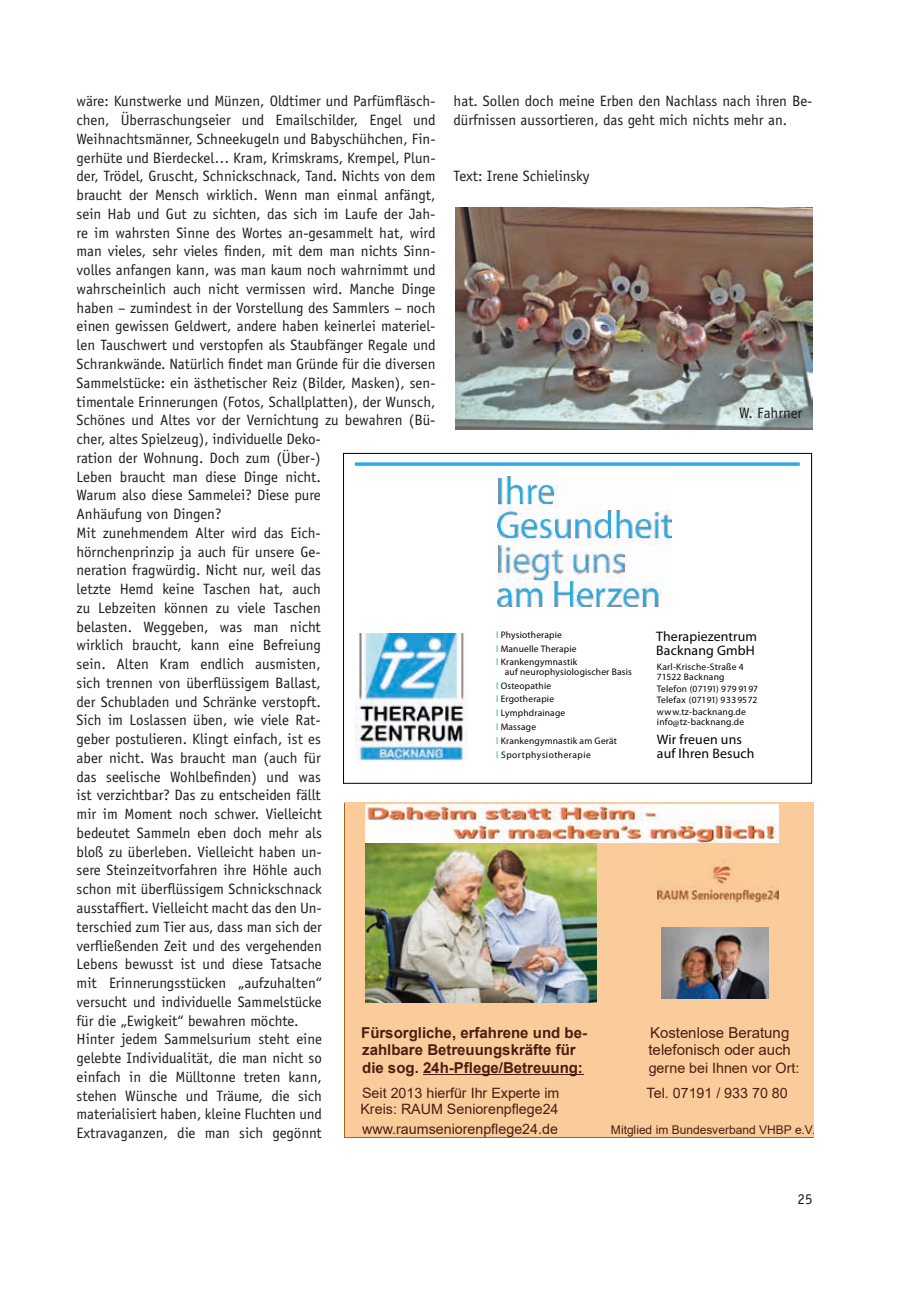
<style>
.page{position:relative;width:919px;height:1289px;background:#fff}
.page>*{position:absolute;margin:0;border:0;box-sizing:border-box;transform-origin:0 0}
.t1{font:15px/18.8px "Officina Sans Std";color:#1d1d1b}
.t2{font:700 15px "Arial";color:#4a1e10}
.t3{font:15px "Arial";color:#4a1e10}
.t4{font:14.25px/20.1px "Arial";color:#4a1e10}
.t5{font:13.8px/13.8px "Myriad Pro";letter-spacing:.01em;color:#020203}
.t6{font:12px "Arial";color:#4a1e10}
.t7{font:9.45px/13.8px "Myriad Pro";letter-spacing:.02em;color:#020203}
.s1{color:#2aabe3}
</style>
<div class="page">
<hr style="left:344px;top:802px;width:469px;height:2px;background:#fbcc9b">
<div style="left:344px;top:1003px;width:469px;height:134px;background:#fbcc9b"></div>
<div style="left:344px;top:804px;width:21px;height:39px;background:#fbcc9b"></div>
<div style="left:778px;top:804px;width:35px;height:39px;background:#fbcc9b"></div>
<div style="left:344px;top:843px;width:21px;height:160px;background:#fbcc9b"></div>
<div style="left:596px;top:843px;width:217px;height:84px;background:#fbcc9b"></div>
<hr style="left:596px;top:999px;width:217px;height:4px;background:#fbcc9b">
<div style="left:596px;top:927px;width:65px;height:72px;background:#fbcc9b"></div>
<div style="left:769px;top:927px;width:44px;height:72px;background:#fbcc9b"></div>
<hr style="left:423px;top:1073px;width:160px;height:1px;background:#4a1e10">
<hr style="left:344px;top:802px;width:1px;height:335px;background:#9a6814">
<hr style="left:344px;top:1137px;width:469px;height:1px;background:#9a6814">
<img style="left:657px;top:866px;width:121px;height:37px">
<img style="left:365px;top:804px;width:413px;height:39px">
<img style="left:365px;top:843px;width:231px;height:159px">
<img style="left:661px;top:927px;width:107px;height:71px">
<img style="left:455px;top:207px;width:357px;height:222px">
<svg style="left:355px;top:462px;width:444px;height:4px;background:#46b6e6"></svg>
<img style="left:497px;top:478px;width:174px;height:128px">
<img style="left:499px;top:476px;width:54px;height:27px">
<img style="left:497px;top:511px;width:174px;height:26px">
<img style="left:498px;top:545px;width:126px;height:34px">
<img style="left:497px;top:606px;width:160px;height:1px">
<img style="left:497px;top:581px;width:160px;height:25px">
<img style="left:355px;top:633px;width:112px;height:128px">
<div style="left:343px;top:453px;width:468px;height:330px;border:1px solid #020203"></div>
<p class="t1" style="left:77px;top:92px;width:360px">wäre: Kunstwerke und Münzen, Oldtimer und Parfümfläsch&shy;chen, Überraschungseier und Emailschilder, Engel und Weihnachtsmänner, Schneekugeln und Babyschühchen, Fin&shy;gerhüte und Bierdeckel… Kram, Krimskrams, Krempel, Plun&shy;der, Trödel, Gruscht, Schnickschnack, Tand. Nichts von dem braucht der Mensch wirklich. Wenn man einmal anfängt, sein Hab und Gut zu sichten, das sich im Laufe der Jah&shy;re im wahrsten Sinne des Wortes an-gesammelt hat, wird man vieles, sehr vieles finden, mit dem man nichts Sinn&shy;volles anfangen kann, was man kaum noch wahrnimmt und wahrscheinlich auch nicht vermissen wird. Manche Dinge haben – zumindest in der Vorstellung des Sammlers – noch einen gewissen Geldwert, andere haben keinerlei materiel&shy;len Tauschwert und verstopfen als Staubfänger Regale und Schrankwände. Natürlich findet man Gründe für die diversen Sammelstücke: ein ästhetischer Reiz (Bilder, Masken), sen&shy;timentale Erinnerungen (Fotos, Schallplatten), der Wunsch, Schönes und Altes vor der Vernichtung zu bewahren (Bü&shy;cher, altes Spielzeug), individuelle Deko-<br>ration der Wohnung. Doch zum (Über-)<br>Leben braucht man diese Dinge nicht.<br>Warum also diese Sammelei? Diese pure<br>Anhäufung von Dingen?<br>Mit zunehmendem Alter wird das Eich-<br>hörnchenprinzip ja auch für unsere Ge-<br>neration fragwürdig. Nicht nur, weil das<br>letzte Hemd keine Taschen hat, auch<br>zu Lebzeiten können zu viele Taschen<br>belasten. Weggeben, was man nicht<br>wirklich braucht, kann eine Befreiung<br>sein. Alten Kram endlich ausmisten,<br>sich trennen von überflüssigem Ballast,<br>der Schubladen und Schränke verstopft.<br>Sich im Loslassen üben, wie viele Rat-<br>geber postulieren. Klingt einfach, ist es<br>aber nicht. Was braucht man (auch für<br>das seelische Wohlbefinden) und was<br>ist verzichtbar? Das zu entscheiden fällt<br>mir im Moment noch schwer. Vielleicht<br>bedeutet Sammeln eben doch mehr als<br>bloß zu überleben. Vielleicht haben un-<br>sere Steinzeitvorfahren ihre Höhle auch<br>schon mit überflüssigem Schnickschnack<br>ausstaffiert. Vielleicht macht das den Un-<br>terschied zum Tier aus, dass man sich der<br>verfließenden Zeit und des vergehenden<br>Lebens bewusst ist und diese Tatsache<br>mit Erinnerungsstücken „aufzuhalten“<br>versucht und individuelle Sammelstücke<br>für die „Ewigkeit“ bewahren möchte.<br>Hinter jedem Sammelsurium steht eine<br>gelebte Individualität, die man nicht so<br>einfach in die Mülltonne treten kann,<br>stehen Wünsche und Träume, die sich<br>materialisiert haben, kleine Fluchten und<br>Extravaganzen, die man sich gegönnt</p>
<p class="t1" style="left:453px;top:92px;width:360px">hat. Sollen doch meine Erben den Nachlass nach ihren Be&shy;dürfnissen aussortieren, das geht mich nichts mehr an.</p>
<p class="t1" style="left:453px;top:167px;width:137px">Text: Irene Schielinsky</p>
<p class="t1" style="left:739px;top:404px;width:65px">W. Fahrner</p>
<p class="t7" style="left:496px;top:627px;width:83px;line-height:13.4px"><span class="s1">l</span> Physiotherapie<br><span class="s1">l</span> Manuelle Therapie <span class="s1">l</span> Krankengymnastik</p>
<p class="t7" style="left:496px;top:664px;width:137px;text-indent:9px">auf neurophysiologischer Basis <span class="s1">l</span> Osteopathie<br><span class="s1">l</span> Ergotherapie<br><span class="s1">l</span> Lymphdrainage<br><span class="s1">l</span> Massage<br><span class="s1">l</span> Krankengymnastik am Gerät<br><span class="s1">l</span> Sportphysiotherapie</p>
<p class="t7" style="left:656px;top:661px;width:88px;line-height:10.4px">Karl-Krische-Straße 4<br>71522 Backnang</p>
<p class="t5" style="left:656px;top:629px;width:102px">Therapiezentrum<br>Backnang GmbH</p>
<p class="t7" style="left:656px;top:683px;width:103px;line-height:10.4px">Telefon (07191) 979 9197<br>Telefax (07191) 9339572</p>
<p class="t7" style="left:656px;top:706px;width:91px;line-height:10.4px">www.tz-backnang.de info<sub>@</sub>tz-backnang.de</p>
<p class="t5" style="left:656px;top:732px;width:99px">Wir freuen uns auf Ihren Besuch</p>
<p class="t2" style="left:361px;top:1027px;width:227px">Fürsorgliche, erfahrene und be-</p>
<p class="t3" style="left:650px;top:1027px;width:141px">Kostenlose Beratung</p>
<p class="t2" style="left:362px;top:1044px;width:215px">zahlbare Betreuungskräfte für</p>
<p class="t3" style="left:648px;top:1044px;width:144px">telefonisch oder auch</p>
<p class="t2" style="left:362px;top:1061px;width:222px">die sog. 24h-Pflege/Betreuung:</p>
<p class="t4" style="left:648px;top:1058px;width:152px">gerne bei Ihnen vor Ort:</p>
<p class="t4" style="left:362px;top:1084px;width:199px">Seit 2013 hierfür Ihr Experte im</p>
<p class="t4" style="left:646px;top:1084px;width:143px">Tel. 07191 / 933 70 80</p>
<p class="t4" style="left:360px;top:1100px;width:199px">Kreis: RAUM Seniorenpflege24 www.raumseniorenpflege24.de</p>
<p class="t6" style="left:611px;top:1125px;width:206px">Mitglied im Bundesverband VHBP e.V.</p>
<p class="t1" style="left:797px;top:1189px;width:16px">25</p>
</div>
